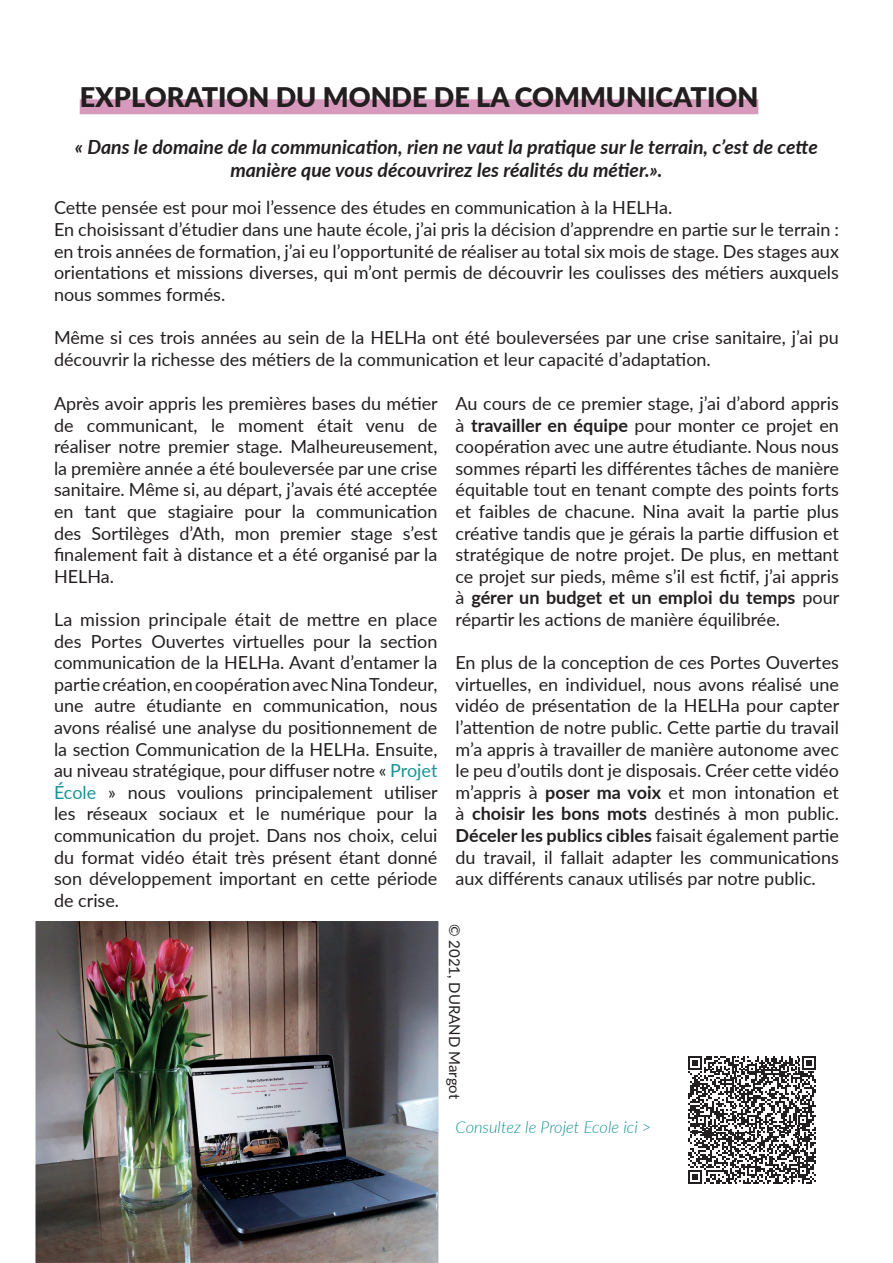
<style>
.page{position:relative;width:893px;height:1263px;background:#fff}
.page>*{position:absolute;margin:0;border:0;box-sizing:border-box;transform-origin:0 0}
.t1{font:900 27px "Lato";color:#231f20}
.t2{font:italic 700 19.5px/23.4px "Lato";color:#231f20;text-align:center}
.t3{font:18px/21.6px "Lato";color:#231f20;text-align:justify}
.t4{font:italic 300 16.5px "Lato";color:#179494}
.t5{font:15px "Lato";color:#231f20}
.s1{color:#179494}
.s2{font-weight:700}
</style>
<div class="page">
<div style="left:80px;top:99px;width:678px;height:15px;background:#d89abc"></div>
<svg style="left:688px;top:1056px;width:128px;height:128px"></svg>
<img style="left:35px;top:922px;width:404px;height:341px">
<p class="t1" style="left:80px;top:77px;width:680px">EXPLORATION DU MONDE DE LA COMMUNICATION</p>
<p class="t2" style="left:75px;top:134px;width:744px">« Dans le domaine de la communication, rien ne vaut la pratique sur le terrain, c’est de cette manière que vous découvrirez les réalités du métier.».</p>
<p class="t3" style="left:54px;top:196px;width:620px">Cette pensée est pour moi l’essence des études en communication à la HELHa.</p>
<p class="t3" style="left:54px;top:218px;width:786px">En choisissant d’étudier dans une haute école, j’ai pris la décision d’apprendre en partie sur le terrain : en trois années de formation, j’ai eu l’opportunité de réaliser au total six mois de stage. Des stages aux orientations et missions diverses, qui m’ont permis de découvrir les coulisses des métiers auxquels nous sommes formés.</p>
<p class="t3" style="left:54px;top:326px;width:786px">Même si ces trois années au sein de la HELHa ont été bouleversées par une crise sanitaire, j’ai pu découvrir la richesse des métiers de la communication et leur capacité d’adaptation.</p>
<p class="t3" style="left:54px;top:392px;width:385px">Après avoir appris les premières bases du métier de communicant, le moment était venu de réaliser notre premier stage. Malheureusement, la première année a été bouleversée par une crise sanitaire. Même si, au départ, j’avais été acceptée en tant que stagiaire pour la communication des Sortilèges d’Ath, mon premier stage s’est finalement fait à distance et a été organisé par la HELHa.</p>
<p class="t3" style="left:54px;top:608px;width:385px">La mission principale était de mettre en place des Portes Ouvertes virtuelles pour la section communication de la HELHa. Avant d’entamer la partie création, en coopération avec Nina Tondeur, une autre étudiante en communication, nous avons réalisé une analyse du positionnement de la section Communication de la HELHa. Ensuite, au niveau stratégique, pour diffuser notre « <span class="s1">Projet École</span> » nous voulions principalement utiliser les réseaux sociaux et le numérique pour la communication du projet. Dans nos choix, celui du format vidéo était très présent étant donné son développement important en cette période de crise.</p>
<p class="t3" style="left:455px;top:392px;width:385px">Au cours de ce premier stage, j’ai d’abord appris à <span class="s2">travailler en équipe</span> pour monter ce projet en coopération avec une autre étudiante. Nous nous sommes réparti les différentes tâches de manière équitable tout en tenant compte des points forts et faibles de chacune. Nina avait la partie plus créative tandis que je gérais la partie diffusion et stratégique de notre projet. De plus, en mettant ce projet sur pieds, même s’il est fictif, j’ai appris à <span class="s2">gérer un budget et un emploi du temps</span> pour répartir les actions de manière équilibrée.</p>
<p class="t3" style="left:455px;top:651px;width:385px">En plus de la conception de ces Portes Ouvertes virtuelles, en individuel, nous avons réalisé une vidéo de présentation de la HELHa pour capter l’attention de notre public. Cette partie du travail m’a appris à travailler de manière autonome avec le peu d’outils dont je disposais. Créer cette vidéo m’appris à <span class="s2">poser ma voix</span> et mon intonation et à <span class="s2">choisir les bons mots</span> destinés à mon public.<br><span class="s2">Déceler les publics cibles</span> faisait également partie du travail, il fallait adapter les communications aux différents canaux utilisés par notre public.</p>
<p class="t5" style="left:465px;top:924px;width:176px;rotate:90deg">© 2021, DURAND Margot</p>
<p class="t4" style="left:455px;top:1115px;width:198px">Consultez le Projet Ecole ici &gt;</p>
</div>
